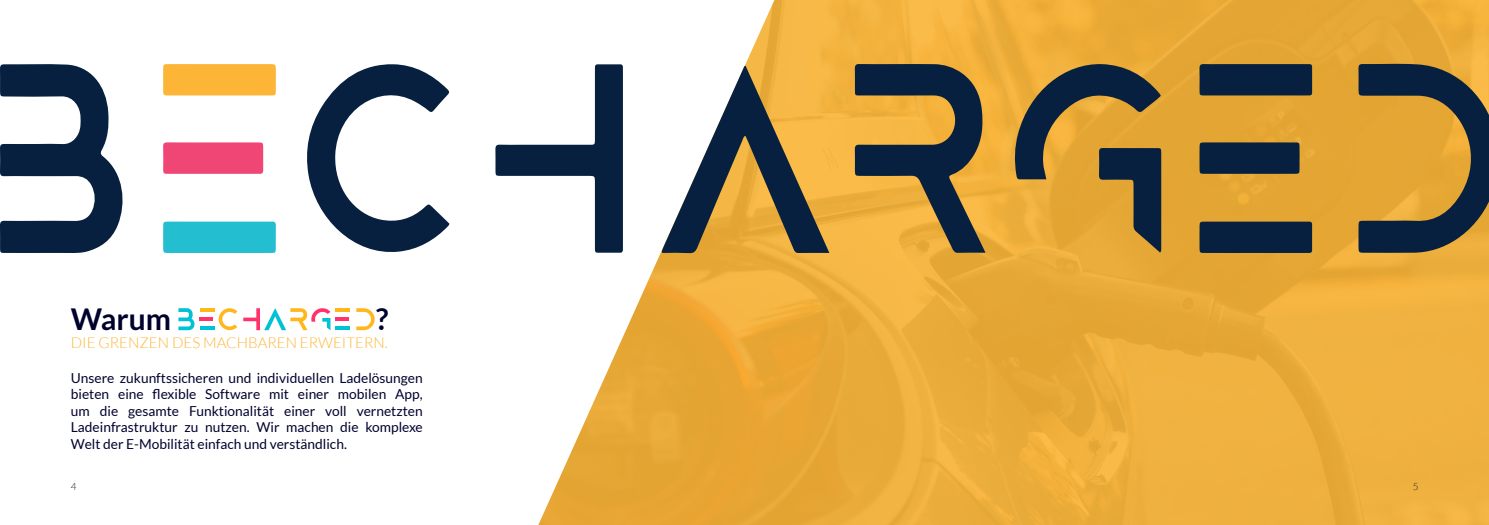
<style>
.page{position:relative;width:1489px;height:525px;background:#fff}
.page>*{position:absolute;margin:0;border:0;box-sizing:border-box;transform-origin:0 0}
.t1{font:700 30px "Lato";color:#00022e}
.t2{font:300 15px "Lato";color:#fcb536}
.t3{font:13.75px/16.5px "Lato";color:#00022e;text-align:justify}
.t4{font:300 10px "Lato";color:#231f20}
</style>
<div class="page">
<img style="left:539px;top:0;width:949px;height:524px">
<svg style="left:0;top:64px;width:123px;height:189px"></svg>
<svg style="left:853px;top:64px;width:132px;height:189px;background:#8c733f"></svg>
<svg style="left:1358px;top:63px;width:130px;height:190px;background:#907339"></svg>
<svg style="left:307px;top:64px;width:143px;height:188px"></svg>
<svg style="left:661px;top:66px;width:168px;height:187px"></svg>
<svg style="left:495px;top:64px;width:128px;height:188px"></svg>
<svg style="left:1014px;top:63px;width:147px;height:189px;background:#9c7b3a"></svg>
<div style="left:163px;top:64px;width:113px;height:31px;background:#fcb536"></div>
<svg style="left:1198px;top:64px;width:113px;height:32px;background:#0e243e"></svg>
<div style="left:163px;top:221px;width:113px;height:32px;background:#23becf"></div>
<div style="left:1199px;top:221px;width:112px;height:32px;background:#07203f"></div>
<svg style="left:163px;top:142px;width:100px;height:32px;background:#f04a78"></svg>
<svg style="left:1199px;top:142px;width:100px;height:32px;background:#0c233e"></svg>
<svg style="left:178px;top:308px;width:196px;height:23px"></svg>
<p class="t1" style="left:71px;top:302px;width:102px">Warum</p>
<p class="t1" style="left:376px;top:302px;width:14px">?</p>
<p class="t2" style="left:71px;top:334px;width:318px">DIE GRENZEN DES MACHBAREN ERWEITERN.</p>
<p class="t3" style="left:71px;top:369px;width:353px">Unsere zukunftssicheren und individuellen Ladelösungen bieten eine flexible Software mit einer mobilen App, um die gesamte Funktionalität einer voll vernetzten Ladeinfrastruktur zu nutzen. Wir machen die komplexe Welt der E-Mobilität einfach und verständlich.</p>
<p class="t4" style="left:71px;top:480px;width:7px">4</p>
<p class="t4" style="left:1412px;top:480px;width:7px">5</p>
</div>
